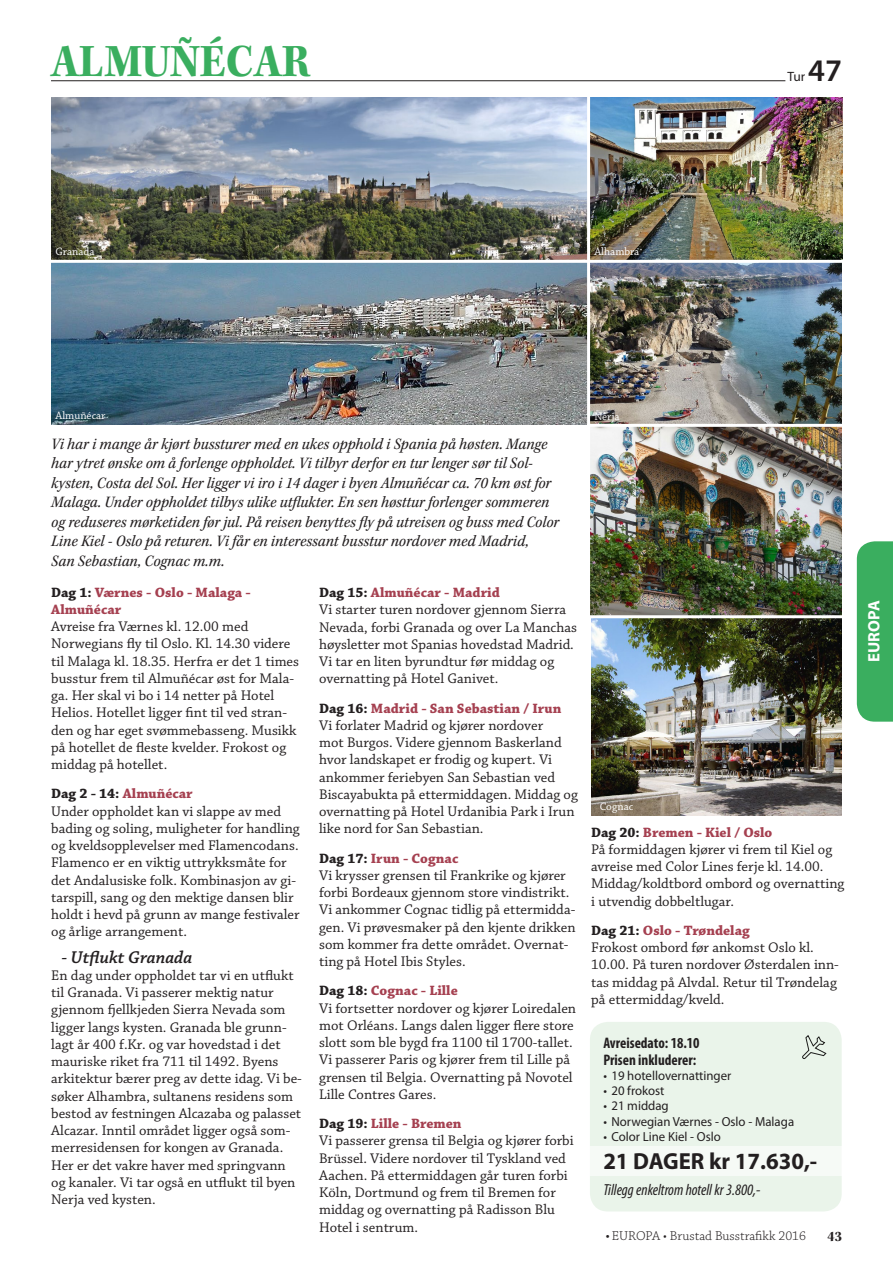
<style>
.page{position:relative;width:893px;height:1263px;background:#fff}
.page>*{position:absolute;margin:0;border:0;box-sizing:border-box;transform-origin:0 0}
.t1{font:48px "Kepler Std Bold Scn";letter-spacing:-.005em;color:#3aae5f}
.t2{font:600 31.5px "Myriad Pro";color:#231f20}
.t3{font:700 23.4px "Myriad Pro";color:#231f20}
.t4{font:italic 600 18px "Chaparral Pro";letter-spacing:.005em;color:#231f20}
.t5{font:16.5px/19.5px "Kepler Std Scn It";color:#231f20}
.t6{font:700 16.5px "Myriad Pro";color:#fff}
.t7{font:italic condensed 16.05px "Myriad Pro";color:#231f20}
.t8{font:700 condensed 15.3px/16.8px "Myriad Pro";color:#231f20}
.t9{font:15px "Kepler Std Bold Scn";color:#231f20}
.t10{font:14.7px/17.2px "Chaparral Pro";color:#231f20}
.t11{font:700 14.25px/17.2px "Chaparral Pro";color:#a54050}
.t12{font:300 13.5px "Chaparral Pro";color:#231f20}
.t13{font:13.5px "Myriad Pro";color:#231f20}
.t14{font:13.05px "Myriad Pro";color:#231f20}
.t15{font:11.25px "Chaparral Pro";color:#fff}
.s1{color:#231f20}
.s2{font-family:"Myriad Pro";font-weight:400;font-style:italic}
</style>
<div class="page">
<div style="left:857px;top:541px;width:36px;height:181px;background:#3aae5f"></div>
<div style="left:590px;top:1022px;width:252px;height:189px;background:#eaf4ea;border-radius:18px"></div>
<img style="left:51px;top:98px;width:536px;height:326px">
<img style="left:590px;top:98px;width:252px;height:517px">
<hr style="left:51px;top:80px;width:734px;height:1px;background:#231f20">
<img style="left:591px;top:618px;width:251px;height:197px">
<div style="left:587px;top:1146px;width:255px;height:30px;background:#f6faf6"></div>
<svg style="left:802px;top:1035px;width:25px;height:24px"></svg>
<hr style="left:33px;top:260px;width:860px;height:3px;background:#fff">
<hr style="left:587px;top:424px;width:306px;height:3px;background:#fff">
<h1 class="t1" style="left:51px;top:34px;width:260px">ALMUÑÉCAR</h1>
<p class="t13" style="left:787px;top:68px;width:19px">Tur</p>
<h2 class="t2" style="left:808px;top:50px;width:35px">47</h2>
<p class="t15" style="left:55px;top:246px;width:41px">Granada</p>
<p class="t15" style="left:594px;top:246px;width:47px">Alhambra</p>
<p class="t15" style="left:55px;top:410px;width:52px">Almuñécar</p>
<p class="t5" style="left:51px;top:434px;width:510px">Vi har i mange år kjørt bussturer med en ukes opphold i Spania på høsten. Mange har ytret ønske om å forlenge oppholdet. Vi tilbyr derfor en tur lenger sør til Sol&shy;kysten, Costa del Sol. Her ligger vi iro i 14 dager i byen Almuñécar ca. 70 km øst for Malaga. Under oppholdet tilbys ulike utflukter. En sen høsttur forlenger sommeren og reduseres mørketiden før jul. På reisen benyttes fly på utreisen og buss med Color Line Kiel - Oslo på returen. Vi får en interessant busstur nordover med Madrid,<br>San Sebastian, Cognac m.m.</p>
<p class="t11" style="left:51px;top:584px;width:201px"><span class="s1">Dag 1:</span> Værnes - Oslo - Malaga -<br>Almuñécar</p>
<p class="t10" style="left:51px;top:618px;width:249px">Avreise fra Værnes kl. 12.00 med Norwegians fly til Oslo. Kl. 14.30 videre til Malaga kl. 18.35. Herfra er det 1 times busstur frem til Almuñécar øst for Mala&shy;ga. Her skal vi bo i 14 netter på Hotel Helios. Hotellet ligger fint til ved stran&shy;den og har eget svømmebasseng. Musikk på hotellet de fleste kvelder. Frokost og middag på hotellet.</p>
<p class="t11" style="left:51px;top:786px;width:143px"><span class="s1">Dag 2 - 14:</span> Almuñécar</p>
<p class="t10" style="left:51px;top:803px;width:250px">Under oppholdet kan vi slappe av med bading og soling, muligheter for handling og kveldsopplevelser med Flamencodans.<br>Flamenco er en viktig uttrykksmåte for det Andalusiske folk. Kombinasjon av gi&shy;tarspill, sang og den mektige dansen blir holdt i hevd på grunn av mange festivaler og årlige arrangement.</p>
<p class="t4" style="left:62px;top:947px;width:132px">- Utflukt Granada</p>
<p class="t10" style="left:51px;top:967px;width:252px">En dag under oppholdet tar vi en utflukt til Granada. Vi passerer mektig natur gjennom fjellkjeden Sierra Nevada som ligger langs kysten. Granada ble grunn&shy;lagt år 400 f.Kr. og var hovedstad i det mauriske riket fra 711 til 1492. Byens arkitektur bærer preg av dette idag. Vi be&shy;søker Alhambra, sultanens residens som bestod av festningen Alcazaba og palasset Alcazar. Inntil området ligger også som&shy;merresidensen for kongen av Granada.<br>Her er det vakre haver med springvann og kanaler. Vi tar også en utflukt til byen Nerja ved kysten.</p>
<p class="t11" style="left:319px;top:584px;width:182px"><span class="s1">Dag 15:</span> Almuñécar - Madrid</p>
<p class="t10" style="left:319px;top:601px;width:259px">Vi starter turen nordover gjennom Sierra Nevada, forbi Granada og over La Manchas høysletter mot Spanias hovedstad Madrid.<br>Vi tar en liten byrundtur før middag og overnatting på Hotel Ganivet.</p>
<p class="t11" style="left:319px;top:700px;width:244px"><span class="s1">Dag 16:</span> Madrid - San Sebastian / Irun</p>
<p class="t10" style="left:319px;top:717px;width:260px">Vi forlater Madrid og kjører nordover<br>mot Burgos. Videre gjennom Baskerland hvor landskapet er frodig og kupert. Vi ankommer feriebyen San Sebastian ved Biscayabukta på ettermiddagen. Middag og overnatting på Hotel Urdanibia Park i Irun like nord for San Sebastian.</p>
<p class="t11" style="left:319px;top:850px;width:141px"><span class="s1">Dag 17:</span> Irun - Cognac</p>
<p class="t10" style="left:319px;top:867px;width:258px">Vi krysser grensen til Frankrike og kjører forbi Bordeaux gjennom store vindistrikt.<br>Vi ankommer Cognac tidlig på ettermidda&shy;gen. Vi prøvesmaker på den kjente drikken som kommer fra dette området. Overnat&shy;ting på Hotel Ibis Styles.</p>
<p class="t11" style="left:319px;top:983px;width:140px"><span class="s1">Dag 18:</span> Cognac - Lille</p>
<p class="t10" style="left:319px;top:1000px;width:258px">Vi fortsetter nordover og kjører Loiredalen mot Orléans. Langs dalen ligger flere store slott som ble bygd fra 1100 til 1700-tallet.<br>Vi passerer Paris og kjører frem til Lille på grensen til Belgia. Overnatting på Novotel Lille Contres Gares.</p>
<p class="t11" style="left:319px;top:1115px;width:144px"><span class="s1">Dag 19:</span> Lille - Bremen</p>
<p class="t10" style="left:319px;top:1132px;width:256px">Vi passerer grensa til Belgia og kjører forbi Brüssel. Videre nordover til Tyskland ved Aachen. På ettermiddagen går turen forbi Köln, Dortmund og frem til Bremen for middag og overnatting på Radisson Blu Hotel i sentrum.</p>
<p class="t15" style="left:594px;top:410px;width:27px">Nerja</p>
<p class="t15" style="left:600px;top:801px;width:35px">Cognac</p>
<p class="t11" style="left:591px;top:824px;width:183px"><span class="s1">Dag 20:</span> Bremen - Kiel / Oslo</p>
<p class="t10" style="left:591px;top:841px;width:255px">På formiddagen kjører vi frem til Kiel og avreise med Color Lines ferje kl. 14.00.<br>Middag/koldtbord ombord og overnatting i utvendig dobbeltlugar.</p>
<p class="t11" style="left:591px;top:922px;width:160px"><span class="s1">Dag 21:</span> Oslo - Trøndelag</p>
<p class="t10" style="left:591px;top:939px;width:249px">Frokost ombord før ankomst Oslo kl.<br>10.00. På turen nordover Østerdalen inn&shy;tas middag på Alvdal. Retur til Trøndelag på ettermiddag/kveld.</p>
<p class="t8" style="left:603px;top:1034px;width:98px">Avreisedato: 18.10<br>Prisen inkluderer:</p>
<p class="t14" style="left:603px;top:1067px;width:130px">• 19 hotellovernattinger</p>
<p class="t14" style="left:603px;top:1083px;width:63px">• 20 frokost</p>
<p class="t14" style="left:603px;top:1098px;width:67px">• 21 middag</p>
<p class="t14" style="left:603px;top:1113px;width:192px">• Norwegian Værnes - Oslo - Malaga</p>
<p class="t14" style="left:603px;top:1128px;width:119px">• Color Line Kiel - Oslo</p>
<h3 class="t3" style="left:603px;top:1146px;width:215px">21 DAGER kr 17.630,-</h3>
<p class="t7" style="left:603px;top:1180px;width:159px">Tillegg enkeltrom hotell kr 3.800,-</p>
<p class="t12" style="left:606px;top:1229px;width:202px"><span class="s2">•</span> EUROPA • Brustad Busstrafikk 2016</p>
<p class="t9" style="left:828px;top:1227px;width:16px">43</p>
<p class="t6" style="left:863px;top:662px;width:63px;rotate:-90deg">EUROPA</p>
</div>
